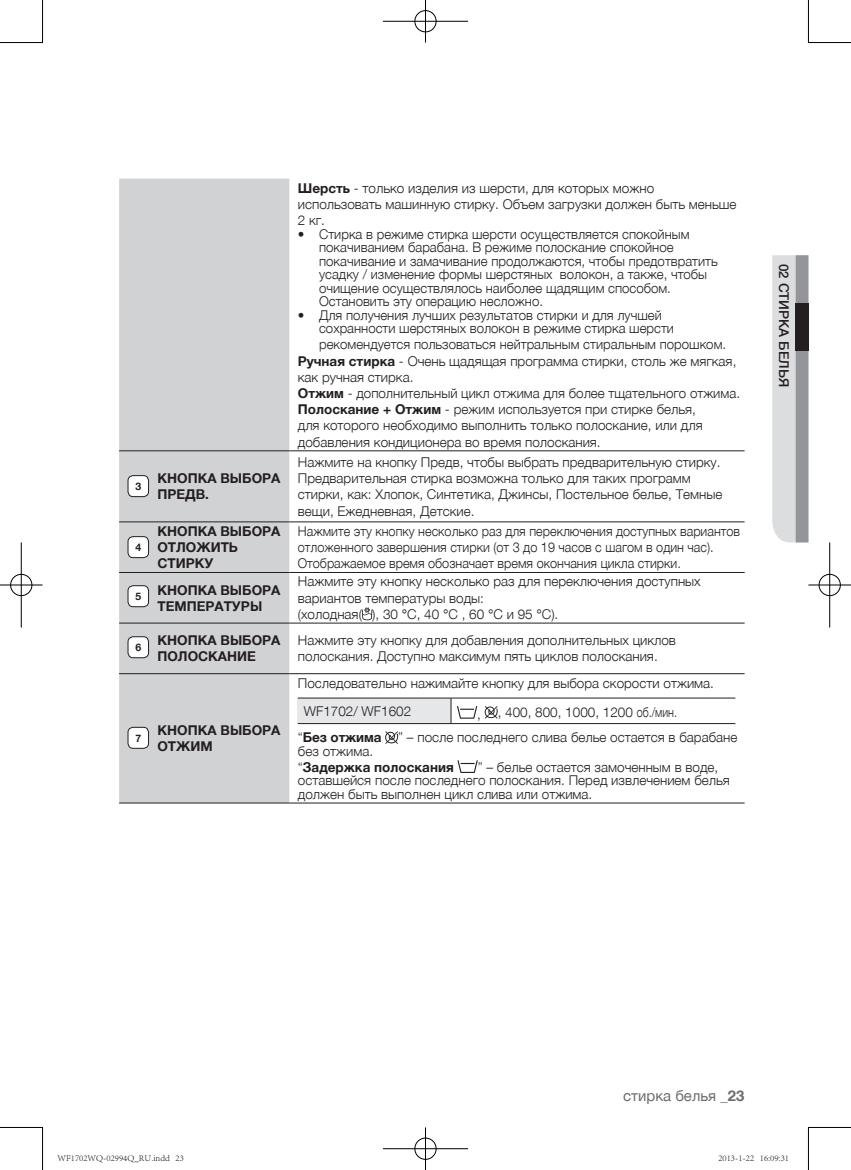
<style>
.page{position:relative;width:851px;height:1170px;background:#fff}
.page>*{position:absolute;margin:0;border:0;box-sizing:border-box;transform-origin:0 0}
.t1{font:15px "Helvetica Neue LTCYR";color:#6c6d70}
.t2{font:300 13.5px/16.2px "Helvetica Neue LTCYR";color:#231f20}
.t3{font:300 13.5px/16.2px "Helvetica Neue LTCYR";color:#231f20;scale:.94 1}
.t4{font:700 13.5px/16.2px "Helvetica Neue LTCYR";color:#231f20}
.t5{font:500 13.5px "Helvetica Neue LTCYR";color:#231f20}
.t6{font:700 10.5px "Helvetica Neue LTCYR";color:#231f20}
.t7{font:300 9px "Adobe Song Std";color:#000}
.s1{font-weight:700}
.s2{font-weight:300}
</style>
<div class="page">
<svg style="left:772px;top:255px;width:36px;height:287px"></svg>
<div style="left:119px;top:179px;width:170px;height:623px;background:#d1d2d4"></div>
<hr style="left:119px;top:521px;width:170px;height:1px;background:#231f20">
<hr style="left:289px;top:521px;width:455px;height:1px;background:#231f20">
<hr style="left:119px;top:572px;width:170px;height:1px;background:#231f20">
<hr style="left:289px;top:572px;width:455px;height:1px;background:#231f20">
<hr style="left:119px;top:802px;width:170px;height:1px;background:#231f20">
<hr style="left:289px;top:802px;width:455px;height:1px;background:#231f20">
<hr style="left:119px;top:450px;width:170px;height:1px;background:#231f20">
<hr style="left:289px;top:450px;width:455px;height:1px;background:#231f20">
<hr style="left:119px;top:622px;width:170px;height:1px;background:#231f20">
<hr style="left:289px;top:622px;width:455px;height:1px;background:#231f20">
<hr style="left:119px;top:673px;width:170px;height:1px;background:#231f20">
<hr style="left:289px;top:673px;width:455px;height:1px;background:#231f20">
<svg style="left:362px;top:607px;width:10px;height:13px"></svg>
<div style="left:298px;top:698px;width:153px;height:25px;background:#e6e7e9"></div>
<hr style="left:298px;top:697px;width:153px;height:1px;background:#231f20">
<hr style="left:451px;top:697px;width:284px;height:1px;background:#231f20">
<svg style="left:450px;top:698px;width:1px;height:25px"></svg>
<hr style="left:298px;top:723px;width:153px;height:1px;background:#231f20">
<hr style="left:451px;top:723px;width:284px;height:1px;background:#231f20">
<svg style="left:457px;top:706px;width:20px;height:12px"></svg>
<svg style="left:484px;top:706px;width:13px;height:12px"></svg>
<svg style="left:385px;top:731px;width:13px;height:13px"></svg>
<svg style="left:457px;top:760px;width:20px;height:12px"></svg>
<div style="left:795px;top:303px;width:13px;height:48px;background:#231f20"></div>
<div style="left:128px;top:475px;width:20px;height:21px;background:#fff;border-radius:5px"></div>
<div style="left:128px;top:475px;width:21px;height:22px;border:1px solid #231f20;border-radius:5px"></div>
<div style="left:128px;top:585px;width:20px;height:21px;background:#fff;border-radius:5px"></div>
<div style="left:128px;top:585px;width:21px;height:22px;border:1px solid #231f20;border-radius:5px"></div>
<div style="left:128px;top:636px;width:20px;height:21px;background:#fff;border-radius:5px"></div>
<div style="left:128px;top:636px;width:21px;height:22px;border:1px solid #231f20;border-radius:5px"></div>
<div style="left:128px;top:727px;width:20px;height:21px;background:#fff;border-radius:5px"></div>
<div style="left:128px;top:727px;width:21px;height:21px;border:1px solid #231f20;border-radius:5px"></div>
<div style="left:128px;top:536px;width:20px;height:21px;background:#fff;border-radius:5px"></div>
<div style="left:128px;top:536px;width:21px;height:22px;border:1px solid #231f20;border-radius:5px"></div>
<hr style="left:0;top:42px;width:43px;height:1px;background:#000">
<hr style="left:808px;top:42px;width:42px;height:1px;background:#000">
<hr style="left:0;top:1127px;width:43px;height:1px;background:#000">
<hr style="left:808px;top:1127px;width:42px;height:1px;background:#000">
<hr style="left:42px;top:0;width:1px;height:43px;background:#000">
<hr style="left:42px;top:1127px;width:1px;height:42px;background:#000">
<hr style="left:808px;top:0;width:1px;height:43px;background:#000">
<hr style="left:808px;top:1127px;width:1px;height:42px;background:#000">
<div style="left:414px;top:10px;width:23px;height:23px;border:2px solid #fff;border-radius:50%"></div>
<hr style="left:383px;top:20px;width:85px;height:2px;background:#fff">
<hr style="left:424px;top:0;width:2px;height:43px;background:#fff">
<div style="left:414px;top:10px;width:22px;height:22px;border:1px solid #000;border-radius:50%"></div>
<hr style="left:383px;top:21px;width:85px;height:1px;background:#000">
<hr style="left:425px;top:0;width:1px;height:43px;background:#000">
<div style="left:414px;top:1136px;width:23px;height:24px;border:2px solid #fff;border-radius:50%"></div>
<hr style="left:383px;top:1147px;width:85px;height:2px;background:#fff">
<hr style="left:424px;top:1127px;width:2px;height:42px;background:#fff">
<div style="left:414px;top:1137px;width:22px;height:22px;border:1px solid #000;border-radius:50%"></div>
<hr style="left:383px;top:1148px;width:85px;height:1px;background:#000">
<hr style="left:425px;top:1127px;width:1px;height:42px;background:#000">
<div style="left:10px;top:573px;width:23px;height:23px;border:2px solid #fff;border-radius:50%"></div>
<hr style="left:0;top:584px;width:43px;height:2px;background:#fff">
<hr style="left:20px;top:542px;width:2px;height:85px;background:#fff">
<div style="left:10px;top:574px;width:22px;height:21px;border:1px solid #000;border-radius:50%"></div>
<hr style="left:0;top:584px;width:43px;height:1px;background:#000">
<hr style="left:21px;top:542px;width:1px;height:85px;background:#000">
<div style="left:817px;top:573px;width:24px;height:23px;border:2px solid #fff;border-radius:50%"></div>
<hr style="left:808px;top:584px;width:42px;height:2px;background:#fff">
<hr style="left:828px;top:542px;width:2px;height:85px;background:#fff">
<div style="left:818px;top:574px;width:22px;height:21px;border:1px solid #000;border-radius:50%"></div>
<hr style="left:808px;top:584px;width:42px;height:1px;background:#000">
<hr style="left:829px;top:542px;width:1px;height:85px;background:#000">
<p class="t6" style="left:135px;top:480px;width:7px">3</p>
<p class="t6" style="left:135px;top:541px;width:7px">4</p>
<p class="t6" style="left:135px;top:590px;width:7px">5</p>
<p class="t6" style="left:135px;top:641px;width:7px">6</p>
<p class="t4" style="left:157px;top:470px;width:84px">КНОПКА ВЫБО</p>
<p class="t4" style="left:262px;top:470px;width:20px">РА</p>
<p class="t4" style="left:157px;top:486px;width:53px">ПРЕДВ.</p>
<p class="t4" style="left:157px;top:523px;width:84px">КНОПКА ВЫБО</p>
<p class="t4" style="left:262px;top:523px;width:20px">РА</p>
<p class="t4" style="left:157px;top:539px;width:11px">ОТЛО</p>
<p class="t4" style="left:157px;top:539px;width:73px;text-indent:39px">ЖИТЬ<br>СТИРКУ</p>
<p class="t4" style="left:157px;top:581px;width:84px">КНОПКА ВЫБО</p>
<p class="t4" style="left:262px;top:581px;width:20px">РА</p>
<p class="t4" style="left:157px;top:598px;width:104px">ТЕМПЕРАТУРЫ</p>
<p class="t4" style="left:157px;top:632px;width:84px">КНОПКА ВЫБО</p>
<p class="t4" style="left:262px;top:632px;width:20px">РА</p>
<p class="t4" style="left:157px;top:648px;width:22px">ПОЛОСК</p>
<p class="t4" style="left:218px;top:648px;width:40px">АНИЕ</p>
<p class="t6" style="left:135px;top:732px;width:7px">7</p>
<p class="t4" style="left:157px;top:722px;width:84px">КНОПКА ВЫБО</p>
<p class="t4" style="left:262px;top:722px;width:20px">РА</p>
<p class="t4" style="left:157px;top:738px;width:57px">ОТЖИМ</p>
<p class="t2" style="left:298px;top:180px;width:440px"><span class="s1">Шерсть</span> - только изделия из шерсти, для которых можно использовать машинную стирку. Объем загрузки должен быть меньше<br>2 кг.</p>
<p class="t2" style="left:319px;top:227px;width:400px;line-height:13.5px;text-indent:-21px"><span class="s1">•</span> Стирка в режиме стирка шерсти осуществляется спокойным покачиванием барабана. В режиме полоскание спокойное покачивание и замачивание продолжаются, чтобы предотвратить усадку / изменение формы шерстяных волокон, а также, чтобы очищение осуществлялось наиболее щадящим способом.<br>Остановить эту операцию несложно.</p>
<p class="t2" style="left:319px;top:308px;width:356px;line-height:13.5px;text-indent:-21px"><span class="s1">•</span> Для получения лучших результатов стирки и для лучшей сохранности шерстяных волокон в режиме стирка шерсти</p>
<p class="t2" style="left:298px;top:336px;width:443px;text-indent:21px">рекомендуется пользоваться нейтральным стиральным порошком.<br><span class="s1">Ручная стирка</span> - Очень щадящая программа стирки, столь же мягкая, как ручная стирка.<br><span class="s1">Отжим</span> - дополнительный цикл отжима для более тщательного отжима.<br><span class="s1">Полоскание + Отжим</span> - режим используется при стирке белья,<br>для которого необходимо выполнить только полоскание, или для добавления кондиционера во время полоскания.</p>
<p class="t2" style="left:298px;top:454px;width:426px">Нажмите на кнопку Предв, чтобы выбрать предварительную стирку.<br>Предварительная стирка возможна только для таких программ стирки, как: Хлопок, Синтетика, Джинсы, Постельное белье, Темные вещи, Ежедневная, Детские.</p>
<p class="t3" style="left:298px;top:523px;width:472px">Нажмите эту кнопку несколько раз для переключения доступных вариантов отложенного завершения стирки (от 3 до 19 часов с шагом в один час).<br>Отображаемое время обозначает время окончания цикла стирки.</p>
<p class="t2" style="left:298px;top:573px;width:404px">Нажмите эту кнопку несколько раз для переключения доступных вариантов температуры воды:<br>(холодная( ), 30 °C, 40 °C , 60 °C и 95 °C).</p>
<p class="t2" style="left:298px;top:632px;width:379px">Нажмите эту кнопку для добавления дополнительных циклов полоскания. Доступно максимум пять циклов полоскания.</p>
<p class="t2" style="left:304px;top:669px;width:411px;line-height:28px;text-indent:-6px">Последовательно нажимайте кнопку для выбора скорости отжима.<br>WF1702/ WF1602</p>
<p class="t2" style="left:298px;top:700px;width:441px;line-height:25.2px;text-indent:179px">, , 400, 800, 1000, 1200 об./мин.<br>“<span class="s1">Без отжима</span> ” – после последнего слива белье остается в барабане</p>
<p class="t4" style="left:298px;top:743px;width:157px;line-height:15.8px"><span class="s2">без отжима.<br>“</span>Задержка полоскания</p>
<p class="t2" style="left:298px;top:760px;width:433px;line-height:13.5px;text-indent:180px">” – белье остается замоченным в воде, оставшейся после последнего полоскания. Перед извлечением белья должен быть выполнен цикл слива или отжима.</p>
<p class="t5" style="left:791px;top:264px;width:125px;rotate:90deg">02 стирка белья</p>
<p class="t1" style="left:623px;top:1087px;width:123px">стирка белья <span class="s1">_23</span></p>
<p class="t7" style="left:58px;top:1152px;width:128px">WF1702WQ-02994Q_RU.indd 23</p>
<p class="t7" style="left:718px;top:1152px;width:72px">2013-1-22 16:09:31</p>
</div>
